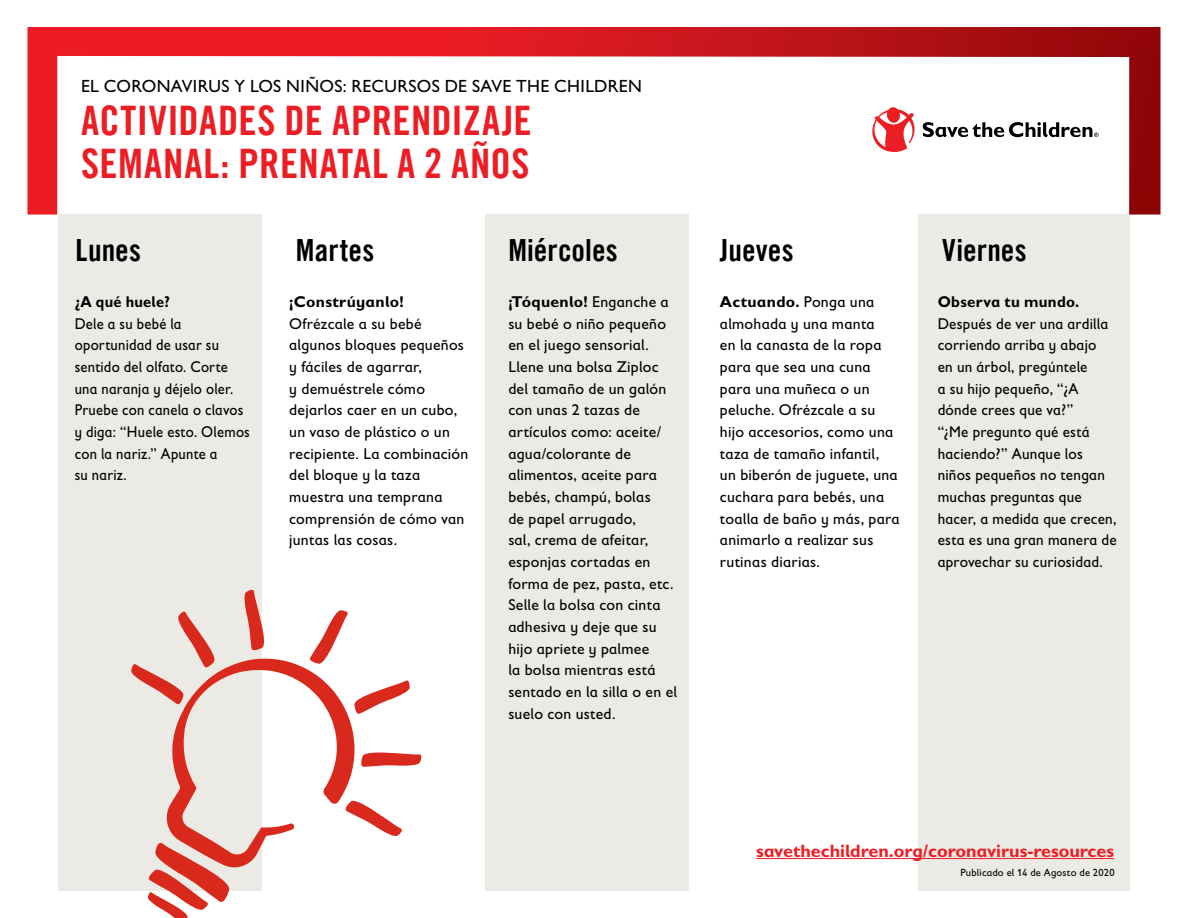
<style>
.page{position:relative;width:1188px;height:918px;background:#fff}
.page>*{position:absolute;margin:0;border:0;box-sizing:border-box;transform-origin:0 0}
.t1{font:40.8px/43.3px "Trade Gothic LT Com Bd Cn 20";letter-spacing:.01em;color:#ed1d24}
.t2{font:30.6px "Trade Gothic LT Com Bd Cn 20";letter-spacing:.005em;color:#000}
.t3{font:700 18px "Gill Sans Infant Std";color:#ed1d24}
.t4{font:17.7px "Gill Sans Infant Std";letter-spacing:.02em;color:#000}
.t5{font:15.75px/21.6px "Gill Sans Infant Std";letter-spacing:.015em;color:#000}
.t6{font:15.75px/21.6px "Gill Sans Infant Std";letter-spacing:.015em;color:#000;scale:.96 1}
.t7{font:15.75px/21.6px "Gill Sans Infant Std";letter-spacing:.015em;color:#000;scale:.93 1}
.t8{font:700 15.75px "Gill Sans Infant Std";letter-spacing:.02em;color:#000;scale:.96 1}
.t9{font:700 15.75px "Gill Sans Infant Std";letter-spacing:.02em;color:#000}
.t10{font:700 15.75px "Gill Sans Infant Std";letter-spacing:.02em;color:#000;scale:.93 1}
.t11{font:10.5px "Gill Sans Infant Std";letter-spacing:.02em;color:#000}
.s1{font-weight:700}
</style>
<div class="page">
<div style="left:58px;top:215px;width:203px;height:676px;background:#eceae4"></div>
<div style="left:486px;top:215px;width:203px;height:676px;background:#eceae4"></div>
<div style="left:918px;top:215px;width:212px;height:676px;background:#eceae4"></div>
<svg style="left:27px;top:27px;width:1134px;height:188px"></svg>
<svg style="left:872px;top:107px;width:44px;height:46px"></svg>
<svg style="left:923px;top:122px;width:176px;height:15px"></svg>
<svg style="left:131px;top:588px;width:291px;height:330px"></svg>
<hr style="left:756px;top:858px;width:358px;height:1px;background:#ed1d24">
<p class="t4" style="left:81px;top:75px;width:563px">EL CORONAVIRUS Y LOS NIÑOS: RECURSOS DE SAVE THE CHILDREN</p>
<h1 class="t1" style="left:81px;top:98px;width:452px">ACTIVIDADES DE APRENDIZAJE<br>SEMANAL: PRENATAL A 2 AÑOS</h1>
<h2 class="t2" style="left:76px;top:231px;width:67px">Lunes</h2>
<h2 class="t2" style="left:296px;top:231px;width:80px">Martes</h2>
<h2 class="t2" style="left:508px;top:231px;width:111px">Miércoles</h2>
<h2 class="t2" style="left:720px;top:231px;width:75px">Jueves</h2>
<h2 class="t2" style="left:942px;top:231px;width:86px">Viernes</h2>
<p class="t10" style="left:75px;top:293px;width:104px">¿A qué huele?</p>
<p class="t7" style="left:75px;top:313px;width:190px">Dele a su bebé la oportunidad de usar su sentido del olfato. Corte una naranja y déjelo oler.<br>Pruebe con canela o clavos y diga: “Huele esto. Olemos con la nariz.” Apunte a<br>su nariz.</p>
<p class="t9" style="left:289px;top:293px;width:116px">¡Constrúyanlo!</p>
<p class="t5" style="left:289px;top:313px;width:181px">Ofrézcale a su bebé algunos bloques pequeños y fáciles de agarrar,<br>y demuéstrele cómo dejarlos caer en un cubo, un vaso de plástico o un recipiente. La combinación del bloque y la taza muestra una temprana comprensión de cómo van juntas las cosas.</p>
<p class="t5" style="left:508px;top:291px;width:170px"><span class="s1">¡Tóquenlo!</span> Enganche a su bebé o niño pequeño en el juego sensorial.<br>Llene una bolsa Ziploc del tamaño de un galón con unas 2 tazas de artículos como: aceite/ agua/colorante de alimentos, aceite para bebés, champú, bolas<br>de papel arrugado,<br>sal, crema de afeitar, esponjas cortadas en forma de pez, pasta, etc.<br>Selle la bolsa con cinta adhesiva y deje que su hijo apriete y palmee<br>la bolsa mientras está sentado en la silla o en el suelo con usted.</p>
<p class="t5" style="left:720px;top:291px;width:181px"><span class="s1">Actuando.</span> Ponga una almohada y una manta<br>en la canasta de la ropa para que sea una cuna para una muñeca o un peluche. Ofrézcale a su hijo accesorios, como una taza de tamaño infantil,<br>un biberón de juguete, una cuchara para bebés, una toalla de baño y más, para animarlo a realizar sus rutinas diarias.</p>
<p class="t8" style="left:938px;top:293px;width:149px">Observa tu mundo.</p>
<p class="t6" style="left:938px;top:313px;width:188px">Después de ver una ardilla corriendo arriba y abajo<br>en un árbol, pregúntele<br>a su hijo pequeño, “¿A dónde crees que va?”<br>“¿Me pregunto qué está haciendo?” Aunque los niños pequeños no tengan muchas preguntas que hacer, a medida que crecen, esta es una gran manera de aprovechar su curiosidad.</p>
<p class="t3" style="left:756px;top:840px;width:360px">savethechildren.org/coronavirus-resources</p>
<p class="t11" style="left:960px;top:867px;width:156px">Publicado el 14 de Agosto de 2020</p>
</div>
